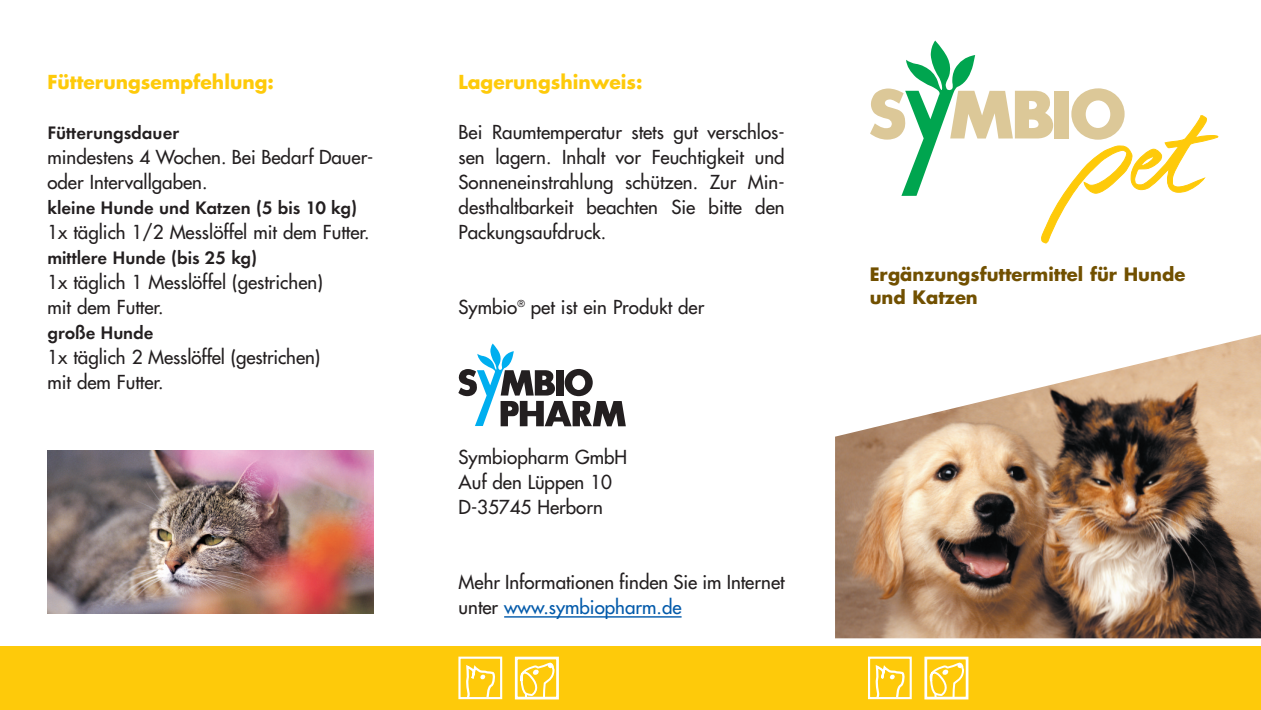
<style>
.page{position:relative;width:1261px;height:710px;background:#fff}
.page>*{position:absolute;margin:0;border:0;box-sizing:border-box;transform-origin:0 0}
.t1{font:18.75px/25px "Futura";color:#231f20}
.t2{font:600 18.75px "Futura T";color:#231f20}
.t3{font:700 18.75px "Futura";color:#feca0a}
.t4{font:700 18px/23.5px "Futura";color:#715000}
.s1{color:#035aaa}
</style>
<div class="page">
<hr style="left:504px;top:616px;width:177px;height:1px;background:#035aaa">
<div style="left:0;top:646px;width:1261px;height:64px;background:#feca0a"></div>
<svg style="left:870px;top:41px;width:349px;height:203px"></svg>
<img style="left:835px;top:334px;width:426px;height:304px">
<div style="left:458px;top:656px;width:44px;height:43px;border:2px solid #fff"></div>
<div style="left:515px;top:656px;width:44px;height:43px;border:3px solid #fff"></div>
<svg style="left:465px;top:666px;width:33px;height:34px"></svg>
<svg style="left:519px;top:662px;width:36px;height:37px"></svg>
<div style="left:868px;top:656px;width:44px;height:43px;border:2px solid #fff"></div>
<div style="left:924px;top:656px;width:44px;height:43px;border:3px solid #fff"></div>
<svg style="left:874px;top:656px;width:33px;height:44px"></svg>
<svg style="left:928px;top:662px;width:36px;height:37px"></svg>
<img style="left:47px;top:451px;width:326px;height:162px">
<svg style="left:458px;top:343px;width:168px;height:83px"></svg>
<p class="t3" style="left:47px;top:73px;width:228px">Fütterungsempfehlung:</p>
<p class="t2" style="left:47px;top:121px;width:133px">Fütterungsdauer</p>
<p class="t1" style="left:47px;top:146px;width:327px">mindestens 4 Wochen. Bei Bedarf Dauer&shy;oder Intervallgaben.</p>
<p class="t2" style="left:47px;top:196px;width:311px">kleine Hunde und Katzen (5 bis 10 kg)</p>
<p class="t1" style="left:47px;top:221px;width:324px">1x täglich 1/2 Messlöffel mit dem Futter.</p>
<p class="t2" style="left:47px;top:246px;width:211px">mittlere Hunde (bis 25 kg)</p>
<p class="t1" style="left:47px;top:271px;width:277px">1x täglich 1 Messlöffel (gestrichen) mit dem Futter.</p>
<p class="t2" style="left:47px;top:321px;width:107px">große Hunde</p>
<p class="t1" style="left:47px;top:346px;width:274px">1x täglich 2 Messlöffel (gestrichen) mit dem Futter.</p>
<p class="t3" style="left:458px;top:73px;width:185px">Lagerungshinweis:</p>
<p class="t1" style="left:458px;top:121px;width:327px;text-align:justify">Bei Raumtemperatur stets gut verschlos&shy;sen lagern. Inhalt vor Feuchtigkeit und Sonneneinstrahlung schützen. Zur Min&shy;desthaltbarkeit beachten Sie bitte den Packungsaufdruck.</p>
<p class="t1" style="left:458px;top:296px;width:247px">Symbio<sup>®</sup> pet ist ein Produkt der</p>
<p class="t1" style="left:458px;top:446px;width:170px">Symbiopharm GmbH<br>Auf den Lüppen 10<br>D-35745 Herborn</p>
<p class="t1" style="left:458px;top:571px;width:327px">Mehr Informationen finden Sie im Internet unter <span class="s1">www.symbiopharm.de</span></p>
<p class="t4" style="left:869px;top:264px;width:317px">Ergänzungsfuttermittel für Hunde und Katzen</p>
</div>
